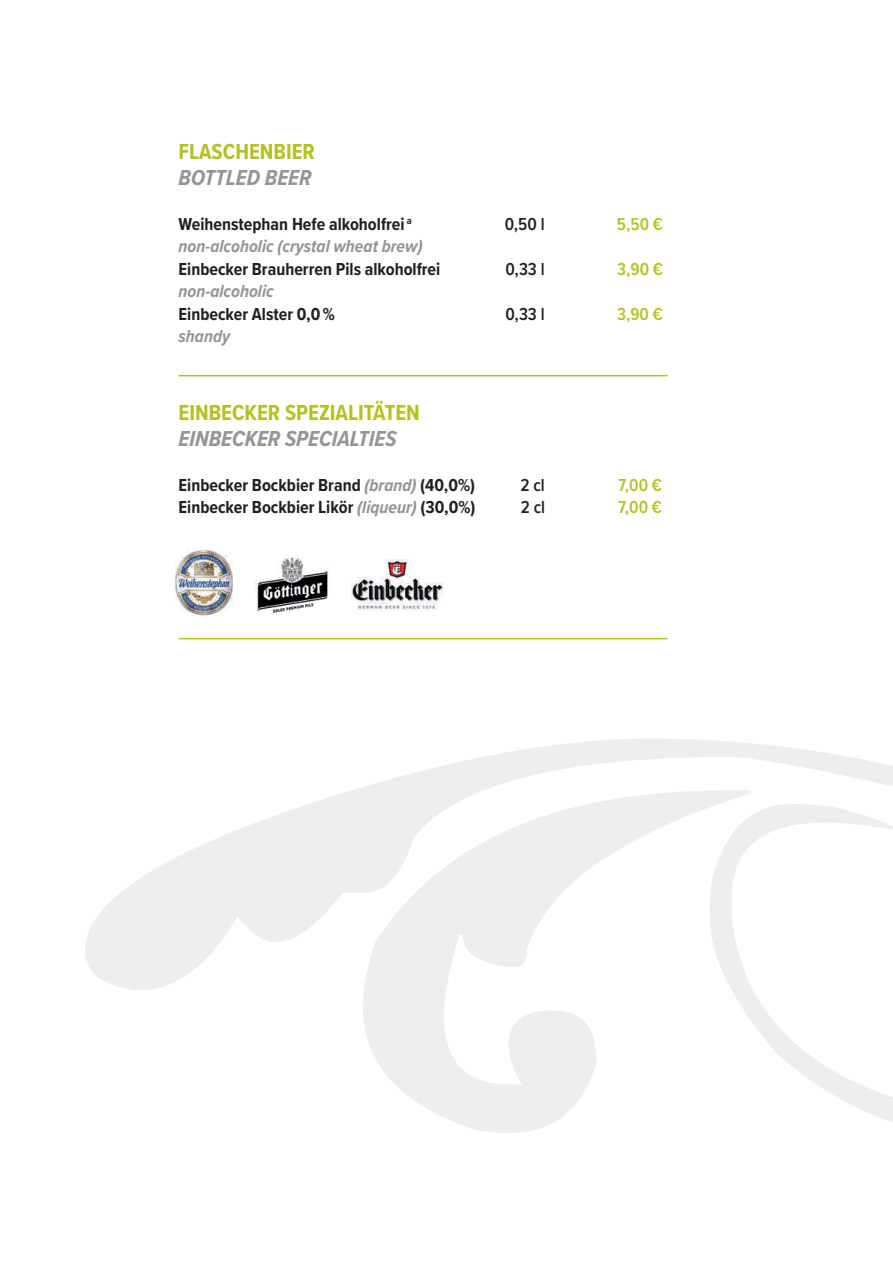
<style>
.page{position:relative;width:893px;height:1263px;background:#fff}
.page>*{position:absolute;margin:0;border:0;box-sizing:border-box;transform-origin:0 0}
.t1{font:700 22.5px "Proxima Nova Cond";color:#b4c120}
.t2{font:italic 700 22.5px "Proxima Nova Cond";color:#939598}
.t3{font:700 18px "Proxima Nova Cond";color:#231f20}
.t4{font:italic 700 18px "Proxima Nova Cond";color:#939598}
.t5{font:600 18px "Proxima Nova Cond";color:#b4c120}
.t6{font:600 18px "Proxima Nova Cond";color:#231f20}
.s1{font-style:italic;color:#939598}
</style>
<div class="page">
<svg style="left:85px;top:739px;width:808px;height:394px"></svg>
<hr style="left:179px;top:375px;width:489px;height:1px;background:#b4c120">
<hr style="left:179px;top:638px;width:489px;height:1px;background:#b4c120">
<img style="left:351px;top:560px;width:92px;height:50px">
<img style="left:255px;top:556px;width:74px;height:57px">
<img style="left:175px;top:550px;width:58px;height:65px">
<p class="t1" style="left:179px;top:135px;width:138px">FLASCHENBIER</p>
<p class="t2" style="left:179px;top:161px;width:134px">BOTTLED BEER</p>
<p class="t3" style="left:179px;top:211px;width:235px">Weihenstephan Hefe alkoholfrei <sup>a</sup></p>
<p class="t6" style="left:505px;top:211px;width:41px">0,50 l</p>
<p class="t5" style="left:617px;top:211px;width:48px">5,50 €</p>
<p class="t4" style="left:179px;top:233px;width:246px">non-alcoholic (crystal wheat brew)</p>
<p class="t3" style="left:179px;top:256px;width:263px">Einbecker Brauherren Pils alkoholfrei</p>
<p class="t6" style="left:506px;top:256px;width:41px">0,33 l</p>
<p class="t5" style="left:617px;top:256px;width:47px">3,90 €</p>
<p class="t4" style="left:179px;top:278px;width:97px">non-alcoholic</p>
<p class="t3" style="left:179px;top:301px;width:158px">Einbecker Alster 0,0 %</p>
<p class="t6" style="left:506px;top:301px;width:41px">0,33 l</p>
<p class="t5" style="left:617px;top:301px;width:47px">3,90 €</p>
<p class="t4" style="left:179px;top:323px;width:53px">shandy</p>
<p class="t1" style="left:179px;top:396px;width:243px">EINBECKER SPEZIALITÄTEN</p>
<p class="t2" style="left:179px;top:422px;width:219px">EINBECKER SPECIALTIES</p>
<p class="t3" style="left:179px;top:472px;width:298px">Einbecker Bockbier Brand <span class="s1">(brand)</span> (40,0%)</p>
<p class="t6" style="left:520px;top:472px;width:26px">2 cl</p>
<p class="t5" style="left:618px;top:472px;width:45px">7,00 €</p>
<p class="t3" style="left:179px;top:494px;width:298px">Einbecker Bockbier Likör <span class="s1">(liqueur)</span> (30,0%)</p>
<p class="t6" style="left:521px;top:494px;width:26px">2 cl</p>
<p class="t5" style="left:618px;top:494px;width:45px">7,00 €</p>
</div>
